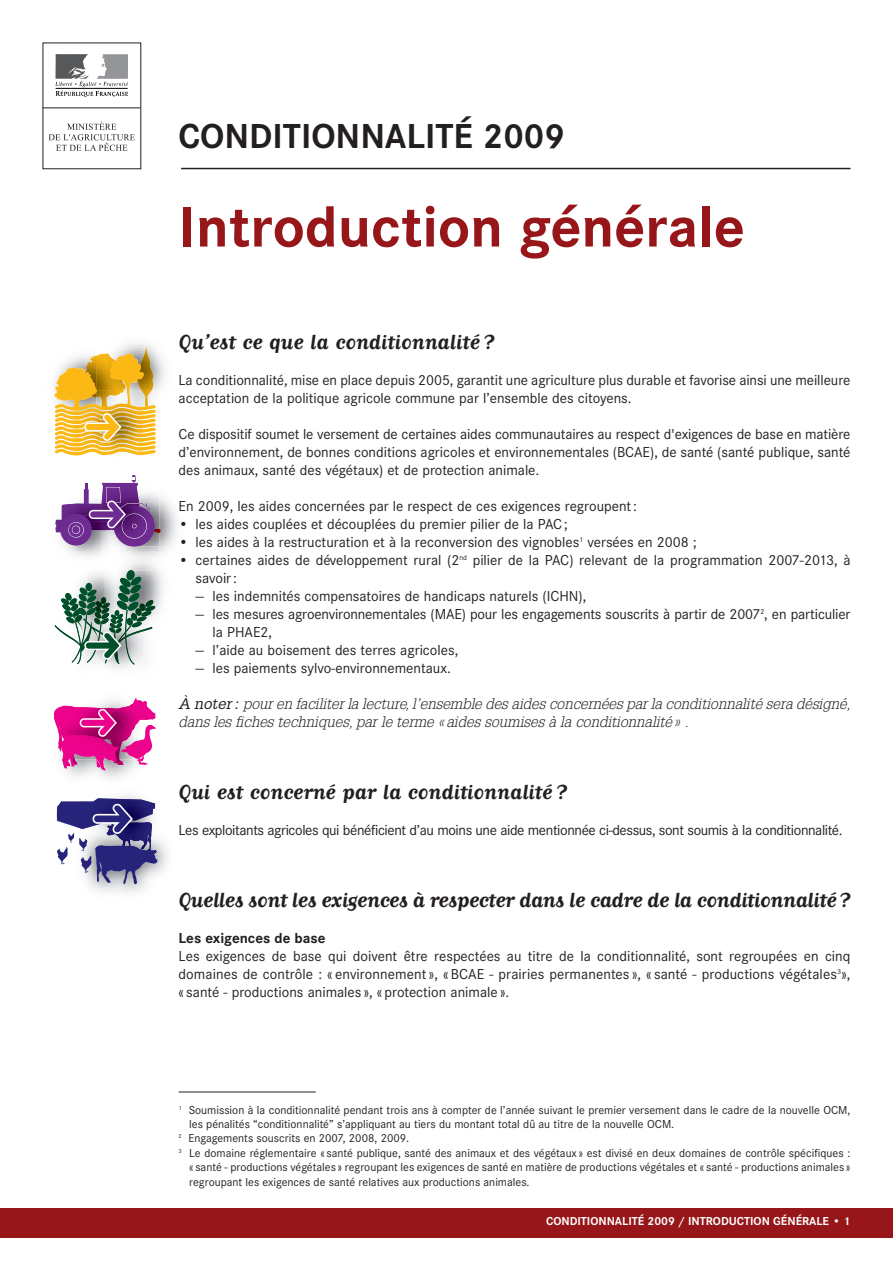
<style>
.page{position:relative;width:893px;height:1263px;background:#fff}
.page>*{position:absolute;margin:0;border:0;box-sizing:border-box;transform-origin:0 0}
.t1{font:700 60px "Corporate S";color:#961619}
.t2{font:700 36px "Corporate S";color:#231f20}
.t3{font:700 24px "Matrix Script";letter-spacing:-.015em;color:#231f20}
.t4{font:15px/18px "Corporate S";color:#231f20}
.t5{font:italic 300 15px/18px "Glypha";color:#231f20}
.t6{font:15px "Corporate S";letter-spacing:-.025em;color:#231f20}
.t7{font:700 15px "Corporate S";color:#231f20}
.t8{font:12px "Corporate S";color:#231f20}
.t9{font:700 12px "Corporate S";color:#fff}
.s1{font-weight:400}
</style>
<div class="page">
<svg style="left:53px;top:698px;width:103px;height:73px"></svg>
<svg style="left:57px;top:798px;width:101px;height:86px"></svg>
<img style="left:130px;top:342px;width:35px;height:49px">
<img style="left:72px;top:455px;width:70px;height:1px">
<svg style="left:55px;top:346px;width:101px;height:109px"></svg>
<img style="left:61px;top:539px;width:15px;height:8px">
<div style="left:60px;top:514px;width:32px;height:31px;background:#6e2c91;border-radius:50%"></div>
<img style="left:160px;top:497px;width:17px;height:50px">
<img style="left:76px;top:539px;width:25px;height:8px">
<img style="left:76px;top:539px;width:16px;height:6px">
<img style="left:101px;top:539px;width:59px;height:8px">
<img style="left:114px;top:539px;width:41px;height:8px">
<svg style="left:55px;top:475px;width:106px;height:64px"></svg>
<img style="left:156px;top:547px;width:4px;height:4px">
<svg style="left:55px;top:547px;width:101px;height:118px"></svg>
<div style="left:0;top:1208px;width:893px;height:29px;background:#961619"></div>
<svg style="left:55px;top:54px;width:73px;height:43px"></svg>
<hr style="left:43px;top:107px;width:97px;height:1px;background:#231f20">
<svg style="left:49px;top:122px;width:86px;height:29px"></svg>
<hr style="left:181px;top:168px;width:669px;height:1px;background:#231f20">
<hr style="left:179px;top:1092px;width:137px;height:1px;background:#231f20">
<h2 class="t2" style="left:179px;top:114px;width:388px">CONDITIONNALITÉ 2009</h2>
<h1 class="t1" style="left:179px;top:191px;width:568px">Introduction générale</h1>
<h3 class="t3" style="left:179px;top:326px;width:317px">Qu’est ce que la conditionnalité ?</h3>
<p class="t4" style="left:179px;top:370px;width:673px">La conditionnalité, mise en place depuis 2005, garantit une agriculture plus durable et favorise ainsi une meilleure acceptation de la politique agricole commune par l’ensemble des citoyens.</p>
<p class="t4" style="left:179px;top:424px;width:673px;text-align:justify">Ce dispositif soumet le versement de certaines aides communautaires au respect d'exigences de base en matière d’environnement, de bonnes conditions agricoles et environnementales (BCAE), de santé (santé publique, santé des animaux, santé des végétaux) et de protection animale.</p>
<p class="t4" style="left:179px;top:496px;width:460px">En 2009, les aides concernées par le respect de ces exigences regroupent:</p>
<p class="t4" style="left:179px;top:514px;width:391px">• les aides couplées et découplées du premier pilier de la PAC;</p>
<p class="t4" style="left:179px;top:532px;width:519px">• les aides à la restructuration et à la reconversion des vignobles<sup>1</sup> versées en 2008 ;</p>
<p class="t4" style="left:196px;top:550px;width:656px;text-indent:-17px">• certaines aides de développement rural (2<sup>nd</sup> pilier de la PAC) relevant de la programmation 2007-2013, à savoir:</p>
<p class="t4" style="left:196px;top:586px;width:392px">— les indemnités compensatoires de handicaps naturels (ICHN),</p>
<p class="t4" style="left:213px;top:604px;width:639px;text-indent:-17px">— les mesures agroenvironnementales (MAE) pour les engagements souscrits à partir de 2007<sup>2</sup>, en particulier la PHAE2,</p>
<p class="t4" style="left:196px;top:640px;width:264px">— l’aide au boisement des terres agricoles,</p>
<p class="t4" style="left:196px;top:658px;width:257px">— les paiements sylvo-environnementaux.</p>
<p class="t5" style="left:179px;top:695px;width:673px"><span class="s1">À noter:</span> pour en faciliter la lecture, l’ensemble des aides concernées par la conditionnalité sera désigné, dans les fiches techniques, par le terme «aides soumises à la conditionnalité» .</p>
<h3 class="t3" style="left:179px;top:776px;width:390px">Qui est concerné par la conditionnalité ?</h3>
<p class="t6" style="left:179px;top:821px;width:666px">Les exploitants agricoles qui bénéficient d’au moins une aide mentionnée ci-dessus, sont soumis à la conditionnalité.</p>
<h3 class="t3" style="left:179px;top:884px;width:673px">Quelles sont les exigences à respecter dans le cadre de la conditionnalité?</h3>
<p class="t7" style="left:179px;top:929px;width:148px">Les exigences de base</p>
<p class="t4" style="left:179px;top:946px;width:673px;text-align:justify">Les exigences de base qui doivent être respectées au titre de la conditionnalité, sont regroupées en cinq domaines de contrôle : « environnement», « BCAE - prairies permanentes », « santé - productions végétales<sup>3</sup>», « santé - productions animales », « protection animale ».</p>
<p class="t8" style="left:179px;top:1102px;width:673px"><sup>1</sup> Soumission à la conditionnalité pendant trois ans à compter de l’année suivant le premier versement dans le cadre de la nouvelle OCM,</p>
<p class="t8" style="left:189px;top:1117px;width:487px">les pénalités “conditionnalité” s’appliquant au tiers du montant total dû au titre de la nouvelle OCM.</p>
<p class="t8" style="left:179px;top:1131px;width:232px"><sup>2</sup> Engagements souscrits en 2007, 2008, 2009.</p>
<p class="t8" style="left:179px;top:1145px;width:673px"><sup>3</sup> Le domaine réglementaire « santé publique, santé des animaux et des végétaux » est divisé en deux domaines de contrôle spécifiques :</p>
<p class="t8" style="left:189px;top:1160px;width:663px">« santé - productions végétales » regroupant les exigences de santé en matière de productions végétales et « santé - productions animales »</p>
<p class="t8" style="left:189px;top:1174px;width:342px">regroupant les exigences de santé relatives aux productions animales.</p>
<p class="t9" style="left:546px;top:1214px;width:306px">CONDITIONNALITÉ 2009 / INTRODUCTION GÉNÉRALE • 1</p>
</div>
